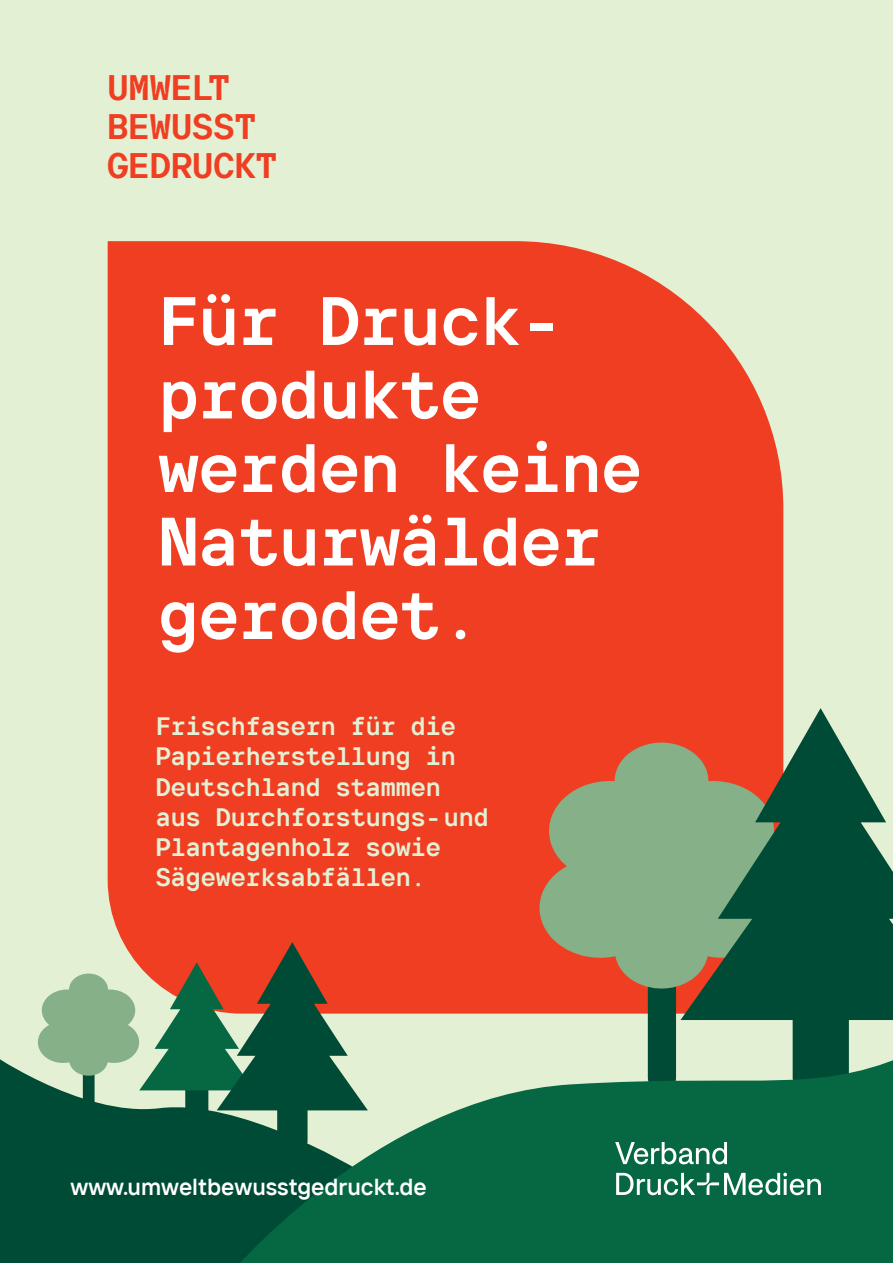
<style>
.page{position:relative;width:893px;height:1263px;background:#e4f0d4}
.page>*{position:absolute;margin:0;border:0;box-sizing:border-box;transform-origin:0 0}
.t1{font:700 68.25px/73.5px "TT Interphases Pro Mono";letter-spacing:-.01em;color:#fff}
.t2{font:700 35.4px/38.8px "TT Interphases Pro Mono";color:#ef3e22}
.t3{font:700 25.2px/30.3px "TT Interphases Pro Mono";letter-spacing:-.005em;color:#e4f0d4}
.t4{font:23.1px "TT Interphases Pro Dm Bd";color:#fff}
</style>
<div class="page">
<div style="left:108px;top:241px;width:675px;height:773px;background:#ef3e22"></div>
<div style="left:0;top:1059px;width:222px;height:204px;background:#004b35"></div>
<div style="left:648px;top:991px;width:28px;height:55px;background:#004b35"></div>
<svg style="left:531px;top:742px;width:149px;height:249px;background:#a58d69"></svg>
<svg style="left:793px;top:1020px;width:56px;height:26px"></svg>
<svg style="left:680px;top:708px;width:213px;height:312px;background:#4e6d52"></svg>
<svg style="left:222px;top:1046px;width:671px;height:217px;fill:#066743"></svg>
<svg style="left:34px;top:942px;width:334px;height:204px"></svg>
<svg style="left:615px;top:1142px;width:206px;height:53px;background:#3a876a"></svg>
<h2 class="t2" style="left:107px;top:68px;width:171px">UMWELT<br>BEWUSST<br>GEDRUCKT</h2>
<h1 class="t1" style="left:158px;top:283px;width:485px">Für Druck - produkte werden keine<br>Naturwälder gerodet.</h1>
<p class="t3" style="left:156px;top:711px;width:335px">Frischfasern für die<br>Papierherstellung in<br>Deutschland stammen aus Durchforstungs-und<br>Plantagenholz sowie<br>Sägewerksabfällen.</p>
<p class="t4" style="left:71px;top:1172px;width:358px">www.umweltbewusstgedruckt.de</p>
</div>
